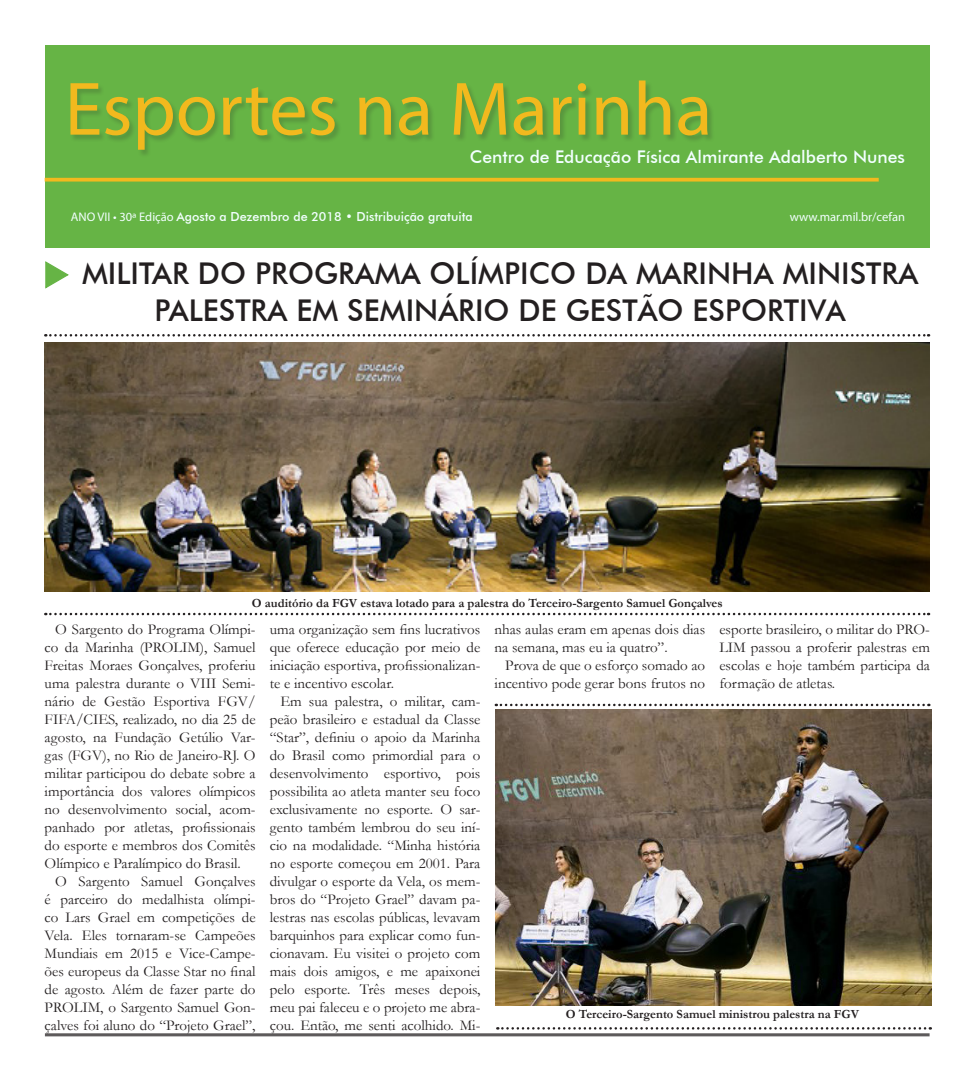
<style>
.page{position:relative;width:975px;height:1081px;background:#fff}
.page>*{position:absolute;margin:0;border:0;box-sizing:border-box;transform-origin:0 0}
.t1{font:76.25px "Myriad Pro";color:#f2b91e}
.t2{font:500 30px/37.5px "Futura BT";color:#231f20;text-align:center}
.t3{font:500 17.5px "Futura BT";color:#f2ffff}
.t4{font:15px/18px "Garamond";color:#231f20;text-align:justify}
.t5{font:700 12.5px "Garamond";color:#231f20}
.t6{font:500 12.5px "Futura BT";color:#f2ffff}
.t7{font:12.5px "Myriad Pro";color:#f2ffff}
.s1{font-family:"Myriad Pro";font-weight:400}
</style>
<div class="page">
<div style="left:45px;top:46px;width:884px;height:202px;background:#66b445"></div>
<div style="left:71px;top:81px;width:643px;height:76px;background:#231f20;opacity:.2"></div>
<svg style="left:45px;top:178px;width:833px;height:4px;background:#e2b822"></svg>
<hr style="left:45px;top:1033px;width:884px;height:1px;background:#231f20">
<hr style="left:45px;top:1035px;width:884px;height:1px;background:#231f20">
<svg style="left:45px;top:261px;width:24px;height:28px"></svg>
<img style="left:44px;top:343px;width:885px;height:249px">
<img style="left:495px;top:710px;width:436px;height:295px">
<svg style="left:45px;top:613px;width:884px;height:2px"></svg>
<svg style="left:45px;top:334px;width:884px;height:2px"></svg>
<svg style="left:496px;top:704px;width:433px;height:2px"></svg>
<svg style="left:497px;top:1027px;width:433px;height:2px"></svg>
<p class="t1" style="left:65px;top:62px;width:649px">Esportes na Marinha</p>
<p class="t3" style="left:470px;top:146px;width:436px">Centro de Educação Física Almirante Adalberto Nunes</p>
<p class="t6" style="left:71px;top:209px;width:403px"><span class="s1">ANO VII • 30ª Edição</span> Agosto a Dezembro de 2018 • Distribuição gratuita</p>
<p class="t7" style="left:789px;top:209px;width:117px">www.mar.mil.br/cefan</p>
<p class="t2" style="left:82px;top:254px;width:837px">MILITAR DO PROGRAMA OLÍMPICO DA MARINHA MINISTRA<br>PALESTRA EM SEMINÁRIO DE GESTÃO ESPORTIVA</p>
<p class="t5" style="left:252px;top:595px;width:472px">O auditório da FGV estava lotado para a palestra do Terceiro-Sargento Samuel Gonçalves</p>
<p class="t4" style="left:45px;top:619px;width:212px;text-indent:11px">O Sargento do Programa Olímpi&shy;co da Marinha (PROLIM), Samuel Freitas Moraes Gonçalves, proferiu uma palestra durante o VIII Semi&shy;nário de Gestão Esportiva FGV/ FIFA/CIES, realizado, no dia 25 de agosto, na Fundação Getúlio Var&shy;gas (FGV), no Rio de Janeiro-RJ. O militar participou do debate sobre a importância dos valores olímpicos no desenvolvimento social, acom&shy;panhado por atletas, profissionais do esporte e membros dos Comitês Olímpico e Paralímpico do Brasil.</p>
<p class="t4" style="left:45px;top:871px;width:212px;text-indent:11px">O Sargento Samuel Gonçalves é parceiro do medalhista olímpi&shy;co Lars Grael em competições de Vela. Eles tornaram-se Campeões Mundiais em 2015 e Vice-Campe&shy;ões europeus da Classe Star no final de agosto. Além de fazer parte do PROLIM, o Sargento Samuel Gon&shy;çalves foi aluno do “Projeto Grael”,</p>
<p class="t4" style="left:270px;top:619px;width:212px">uma organização sem fins lucrativos que oferece educação por meio de iniciação esportiva, profissionalizan&shy;te e incentivo escolar.</p>
<p class="t4" style="left:270px;top:691px;width:212px;text-indent:11px">Em sua palestra, o militar, cam&shy;peão brasileiro e estadual da Classe “Star”, definiu o apoio da Marinha do Brasil como primordial para o desenvolvimento esportivo, pois possibilita ao atleta manter seu foco exclusivamente no esporte. O sar&shy;gento também lembrou do seu iní&shy;cio na modalidade. “Minha história no esporte começou em 2001. Para divulgar o esporte da Vela, os mem&shy;bros do “Projeto Grael” davam pa&shy;lestras nas escolas públicas, levavam barquinhos para explicar como fun&shy;cionavam. Eu visitei o projeto com mais dois amigos, e me apaixonei pelo esporte. Três meses depois, meu pai faleceu e o projeto me abra&shy;çou. Então, me senti acolhido. Mi-</p>
<p class="t4" style="left:494px;top:619px;width:212px">nhas aulas eram em apenas dois dias na semana, mas eu ia quatro”.</p>
<p class="t4" style="left:494px;top:655px;width:212px;text-align:right">Prova de que o esforço somado ao incentivo pode gerar bons frutos no</p>
<p class="t4" style="left:719px;top:619px;width:212px">esporte brasileiro, o militar do PRO-LIM passou a proferir palestras em escolas e hoje também participa da formação de atletas.</p>
<p class="t5" style="left:565px;top:1006px;width:295px">O Terceiro-Sargento Samuel ministrou palestra na FGV</p>
</div>
